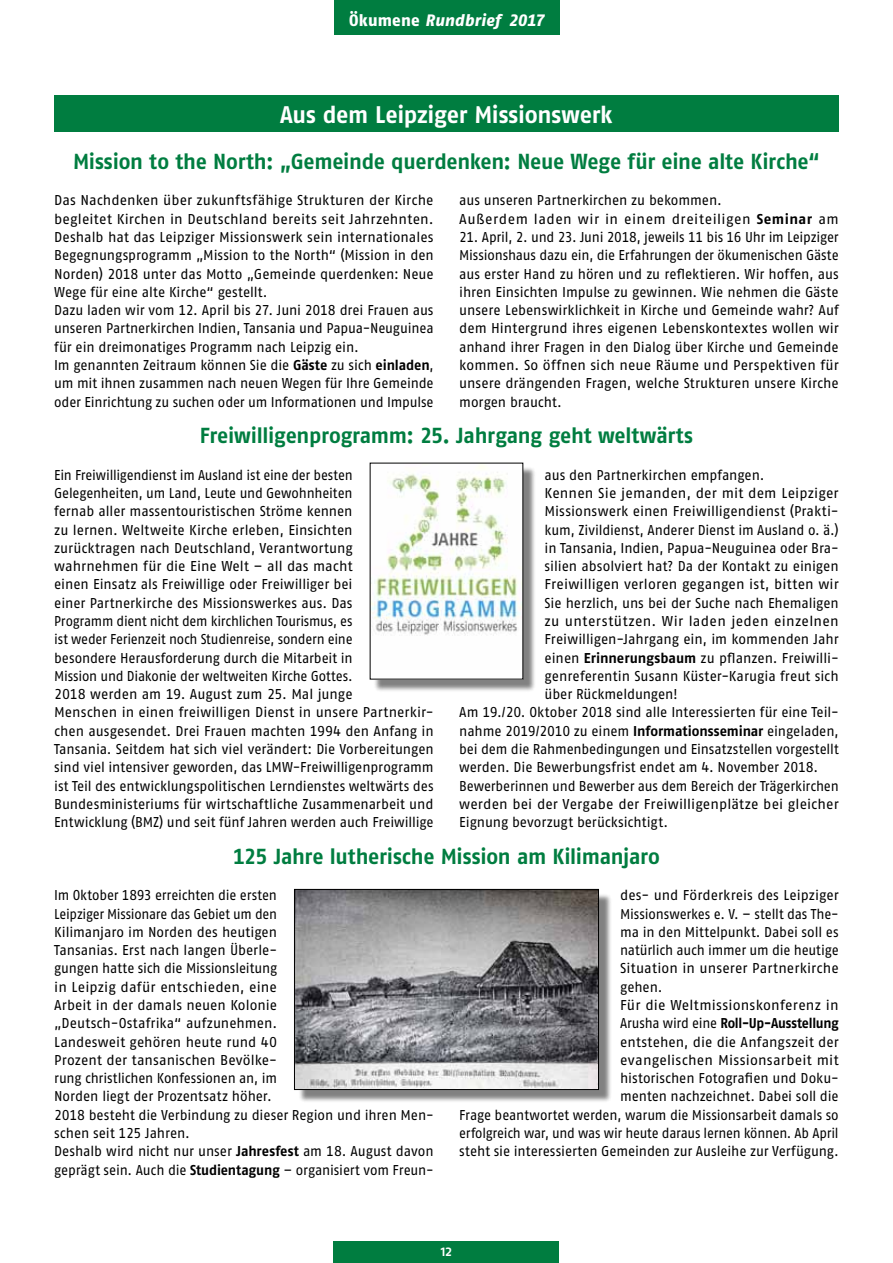
<style>
.page{position:relative;width:893px;height:1263px;background:#fff}
.page>*{position:absolute;margin:0;border:0;box-sizing:border-box;transform-origin:0 0}
.t1{font:24px "Fago No Bold Tf";letter-spacing:-.01em;color:#fff;scale:.96 1}
.t2{font:21.75px "Fago No Bold Tf";letter-spacing:-.015em;color:#007d40;scale:.96 1}
.t3{font:italic 16.5px "Fago No Exb Tf";letter-spacing:.01em;color:#fff;scale:.96 1}
.t4{font:15px "Fago No Med";color:#fff;scale:.96 1}
.t5{font:14.25px/18.3px "Fago No Regular Tf";letter-spacing:-.005em;color:#000}
.t6{font:14.25px/18.3px "Fago No Regular Tf";letter-spacing:-.005em;color:#000;text-align:justify;scale:.94 1}
.t7{font:14.25px/18.3px "Fago No Regular Tf";letter-spacing:-.005em;color:#000;scale:.93 1}
.t8{font:14.25px "Fago No Regular Tf";letter-spacing:-.005em;color:#000;scale:.96 1}
.t9{font:14.25px "Fago No Regular Tf";letter-spacing:-.005em;color:#000;scale:.95 1}
.t10{font:14.25px/18.3px "Fago No Regular Tf";letter-spacing:.025em;color:#000;scale:.96 1}
.t11{font:14.25px "Fago No Regular Tf";letter-spacing:.02em;color:#000}
.t12{font:14.25px "Fago No Bold Tf";letter-spacing:-.015em;color:#000;scale:.93 1}
.s1{font-style:normal}
.s2{font-family:"Fago No Bold Tf"}
.s3{font-family:"Fago No Regular Tf"}
</style>
<div class="page">
<div style="left:334px;top:1242px;width:225px;height:21px;background:#007d40"></div>
<div style="left:334px;top:0;width:225px;height:34px;background:#007d40"></div>
<div style="left:54px;top:96px;width:785px;height:36px;background:#007d40"></div>
<div style="left:373px;top:466px;width:164px;height:227px;background:#000;opacity:.5"></div>
<img style="left:372px;top:465px;width:149px;height:213px">
<div style="left:298px;top:893px;width:314px;height:210px;background:#000;opacity:.5"></div>
<img style="left:296px;top:891px;width:301px;height:197px">
<div style="left:294px;top:889px;width:305px;height:201px;border:1px solid #000"></div>
<p class="t3" style="left:349px;top:10px;width:205px"><span class="s1">Ökumene</span> Rundbrief 2017</p>
<h1 class="t1" style="left:280px;top:101px;width:348px">Aus dem Leipziger Missionswerk</h1>
<h2 class="t2" style="left:73px;top:148px;width:779px">Mission to the North: „Gemeinde querdenken: Neue Wege für eine alte Kirche“</h2>
<p class="t5" style="left:54px;top:191px;width:381px">Das Nachdenken über zukunftsfähige Strukturen der Kirche begleitet Kirchen in Deutschland bereits seit Jahrzehnten.<br>Deshalb hat das Leipziger Missionswerk sein internationales Begegnungsprogramm „Mission to the North“ (Mission in den Norden) 2018 unter das Motto „Gemeinde querdenken: Neue Wege für eine alte Kirche“ gestellt.<br>Dazu laden wir vom 12. April bis 27. Juni 2018 drei Frauen aus unseren Partnerkirchen Indien, Tansania und Papua-Neuguinea für ein dreimonatiges Programm nach Leipzig ein.<br>Im genannten Zeitraum können Sie die <span class="s2">Gäste</span> zu sich <span class="s2">einladen</span>, um mit ihnen zusammen nach neuen Wegen für Ihre Gemeinde oder Einrichtung zu suchen oder um Informationen und Impulse</p>
<p class="t10" style="left:459px;top:191px;width:397px">aus unseren Partnerkirchen zu bekommen.<br>Außerdem laden wir in einem dreiteiligen <span class="s2">Seminar</span> am</p>
<p class="t6" style="left:459px;top:228px;width:405px">21. April, 2. und 23. Juni 2018, jeweils 11 bis 16 Uhr im Leipziger Missionshaus dazu ein, die Erfahrungen der ökumenischen Gäste aus erster Hand zu hören und zu reflektieren. Wir hoffen, aus ihren Einsichten Impulse zu gewinnen. Wie nehmen die Gäste unsere Lebenswirklichkeit in Kirche und Gemeinde wahr? Auf dem Hintergrund ihres eigenen Lebenskontextes wollen wir anhand ihrer Fragen in den Dialog über Kirche und Gemeinde kommen. So öffnen sich neue Räume und Perspektiven für unsere drängenden Fragen, welche Strukturen unsere Kirche morgen braucht.</p>
<h2 class="t2" style="left:200px;top:423px;width:515px">Freiwilligenprogramm: 25. Jahrgang geht weltwärts</h2>
<p class="t7" style="left:54px;top:465px;width:410px">Ein Freiwilligendienst im Ausland ist eine der besten Gelegenheiten, um Land, Leute und Gewohnheiten<br>fernab aller massentouristischen Ströme kennen<br>zu lernen. Weltweite Kirche erleben, Einsichten zurücktragen nach Deutschland, Verantwortung wahrnehmen für die Eine Welt – all das macht<br>einen Einsatz als Freiwillige oder Freiwilliger bei<br>einer Partnerkirche des Missionswerkes aus. Das<br>Programm dient nicht dem kirchlichen Tourismus, es<br>ist weder Ferienzeit noch Studienreise, sondern eine<br>besondere Herausforderung durch die Mitarbeit in<br>Mission und Diakonie der weltweiten Kirche Gottes.<br>2018 werden am 19. August zum 25. Mal junge<br>Menschen in einen freiwilligen Dienst in unsere Partnerkir&shy;chen ausgesendet. Drei Frauen machten 1994 den Anfang in Tansania. Seitdem hat sich viel verändert: Die Vorbereitungen sind viel intensiver geworden, das LMW-Freiwilligenprogramm ist Teil des entwicklungspolitischen Lerndienstes weltwärts des Bundesministeriums für wirtschaftliche Zusammenarbeit und Entwicklung (BMZ) und seit fünf Jahren werden auch Freiwillige</p>
<p class="t8" style="left:545px;top:467px;width:230px">aus den Partnerkirchen empfangen.</p>
<p class="t5" style="left:545px;top:484px;width:296px">Kennen Sie jemanden, der mit dem Leipziger</p>
<p class="t5" style="left:545px;top:502px;width:296px">Missionswerk einen Freiwilligendienst (Prakti-</p>
<p class="t9" style="left:545px;top:521px;width:311px">kum, Zivildienst, Anderer Dienst im Ausland o. ä.)</p>
<p class="t8" style="left:545px;top:540px;width:308px">in Tansania, Indien, Papua-Neuguinea oder Bra-</p>
<p class="t5" style="left:545px;top:557px;width:296px">silien absolviert hat? Da der Kontakt zu einigen</p>
<p class="t5" style="left:545px;top:575px;width:296px">Freiwilligen verloren gegangen ist, bitten wir</p>
<p class="t8" style="left:545px;top:595px;width:308px">Sie herzlich, uns bei der Suche nach Ehemaligen</p>
<p class="t11" style="left:545px;top:613px;width:296px">zu unterstützen. Wir laden jeden einzelnen</p>
<p class="t5" style="left:545px;top:630px;width:296px">Freiwilligen-Jahrgang ein, im kommenden Jahr</p>
<p class="t5" style="left:545px;top:648px;width:296px">einen <span class="s2">Erinnerungsbaum</span> zu pflanzen. Freiwilli-</p>
<p class="t5" style="left:545px;top:666px;width:296px">genreferentin Susann Küster-Karugia freut sich</p>
<p class="t8" style="left:545px;top:686px;width:140px">über Rückmeldungen!</p>
<p class="t8" style="left:459px;top:704px;width:397px">Am 19./20. Oktober 2018 sind alle Interessierten für eine Teil-</p>
<p class="t8" style="left:459px;top:723px;width:397px">nahme 2019/2010 zu einem <span class="s2">Informationsseminar</span> eingeladen,</p>
<p class="t9" style="left:459px;top:741px;width:401px">bei dem die Rahmenbedingungen und Einsatzstellen vorgestellt</p>
<p class="t8" style="left:459px;top:759px;width:375px">werden. Die Bewerbungsfrist endet am 4. November 2018.</p>
<p class="t6" style="left:459px;top:776px;width:405px">Bewerberinnen und Bewerber aus dem Bereich der Trägerkirchen</p>
<p class="t5" style="left:459px;top:794px;width:381px">werden bei der Vergabe der Freiwilligenplätze bei gleicher</p>
<p class="t8" style="left:459px;top:814px;width:219px">Eignung bevorzugt berücksichtigt.</p>
<h2 class="t2" style="left:233px;top:843px;width:446px">125 Jahre lutherische Mission am Kilimanjaro</h2>
<p class="t6" style="left:54px;top:886px;width:405px;text-align:left">Im Oktober 1893 erreichten die ersten<br>Leipziger Missionare das Gebiet um den<br>Kilimanjaro im Norden des heutigen<br>Tansanias. Erst nach langen Überle-<br>gungen hatte sich die Missionsleitung<br>in Leipzig dafür entschieden, eine<br>Arbeit in der damals neuen Kolonie<br>„Deutsch-Ostafrika“ aufzunehmen.<br>Landesweit gehören heute rund 40<br>Prozent der tansanischen Bevölke-<br>rung christlichen Konfessionen an, im<br>Norden liegt der Prozentsatz höher.<br>2018 besteht die Verbindung zu dieser Region und ihren Men&shy;schen seit 125 Jahren.<br>Deshalb wird nicht nur unser <span class="s2">Jahresfest</span> am 18. August davon geprägt sein. Auch die <span class="s2">Studientagung</span> – organisiert vom Freun-</p>
<p class="t5" style="left:620px;top:886px;width:220px">des- und Förderkreis des Leipziger<br>Missionswerkes e. V. – stellt das The&shy;ma in den Mittelpunkt. Dabei soll es natürlich auch immer um die heutige<br>Situation in unserer Partnerkirche gehen.<br>Für die Weltmissionskonferenz in</p>
<p class="t12" style="left:620px;top:1015px;width:237px"><span class="s3">Arusha wird eine</span> Roll-Up-Ausstellung</p>
<p class="t5" style="left:459px;top:1032px;width:381px;text-align:right">entstehen, die die Anfangszeit der<br>evangelischen Missionsarbeit mit<br>historischen Fotografien und Doku-<br>menten nachzeichnet. Dabei soll die<br>Frage beantwortet werden, warum die Missionsarbeit damals so erfolgreich war, und was wir heute daraus lernen können. Ab April steht sie interessierten Gemeinden zur Ausleihe zur Verfügung.</p>
<p class="t4" style="left:441px;top:1242px;width:14px">12</p>
</div>
